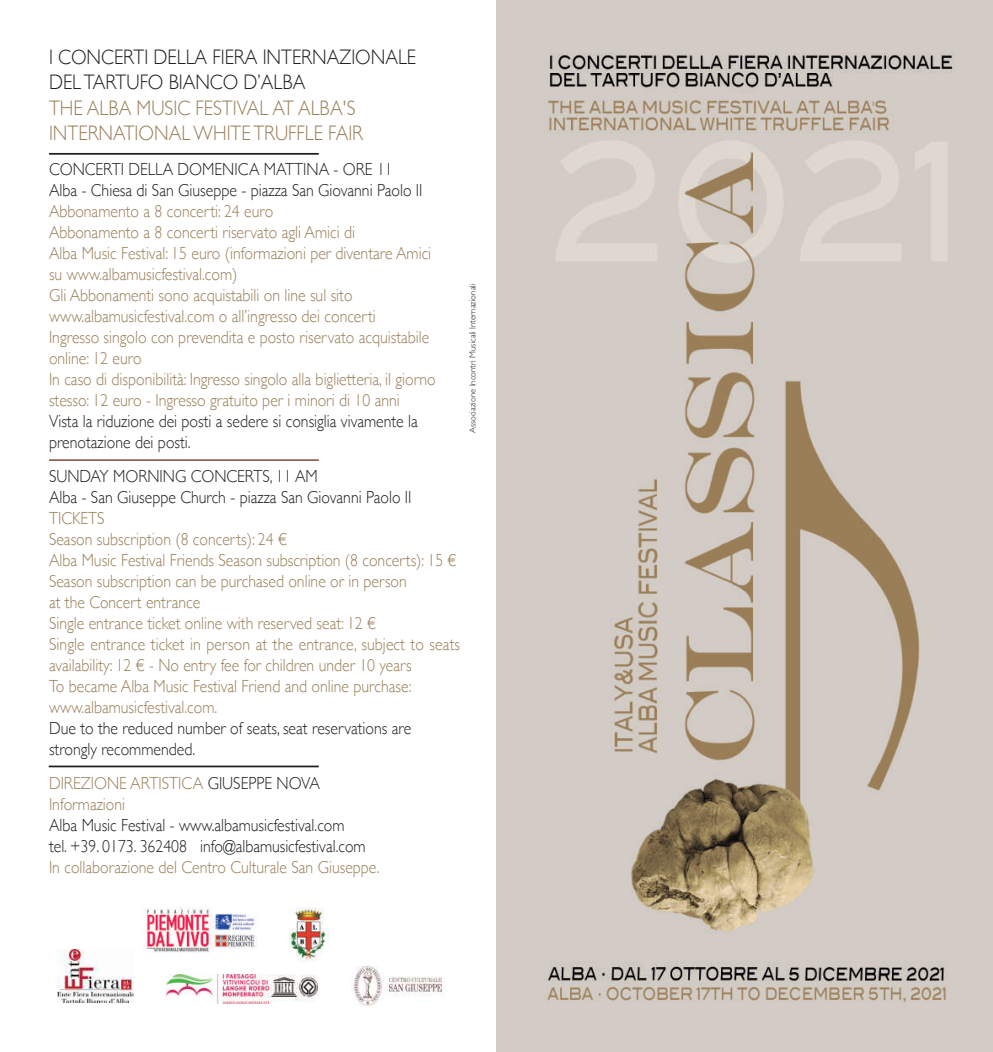
<style>
.page{position:relative;width:993px;height:1052px;background:#fff}
.page>*{position:absolute;margin:0;border:0;box-sizing:border-box;transform-origin:0 0}
.t1{font:300 21px/25.2px "Gill Sans";color:#997e58;scale:.9 1}
.t2{font:300 21px/25.2px "Gill Sans";color:#231f20;scale:.9 1}
.t3{font:300 17.5px/21px "Gill Sans";color:#997e58;scale:.9 1}
.t4{font:300 17.5px/21px "Gill Sans";color:#231f20;scale:.9 1}
.t5{font:300 8.75px "Gill Sans";color:#231f20}
.s1{color:#231f20}
</style>
<div class="page">
<img style="left:167px;top:974px;width:150px;height:29px">
<img style="left:143px;top:908px;width:114px;height:44px">
<img style="left:496px;top:0;width:496px;height:1051px">
<div style="left:57px;top:949px;width:97px;height:64px;background:#fff"></div>
<img style="left:57px;top:949px;width:76px;height:53px">
<img style="left:289px;top:908px;width:40px;height:53px">
<img style="left:353px;top:967px;width:55px;height:38px">
<img style="left:383px;top:977px;width:61px;height:25px">
<hr style="left:49px;top:153px;width:269px;height:2px;background:#231f20">
<hr style="left:49px;top:765px;width:269px;height:2px;background:#231f20">
<hr style="left:49px;top:459px;width:269px;height:2px;background:#8f6259">
<p class="t2" style="left:49px;top:45px;width:409px">I CONCERTI DELLA FIERA INTERNAZIONALE<br>DEL TARTUFO BIANCO D’ALBA</p>
<p class="t1" style="left:49px;top:95px;width:350px">THE ALBA MUSIC FESTIVAL AT ALBA'S<br>INTERNATIONAL WHITE TRUFFLE FAIR</p>
<p class="t4" style="left:49px;top:159px;width:416px">CONCERTI DELLA DOMENICA MATTINA - ORE 11<br>Alba - Chiesa di San Giuseppe - piazza San Giovanni Paolo II</p>
<p class="t3" style="left:49px;top:201px;width:431px">Abbonamento a 8 concerti: 24 euro<br>Abbonamento a 8 concerti riservato agli Amici di<br>Alba Music Festival: 15 euro (informazioni per diventare Amici su www.albamusicfestival.com)<br>Gli Abbonamenti sono acquistabili on line sul sito www.albamusicfestival.com o all’ingresso dei concerti<br>Ingresso singolo con prevendita e posto riservato acquistabile online: 12 euro<br>In caso di disponibilità: Ingresso singolo alla biglietteria, il giorno stesso: 12 euro - Ingresso gratuito per i minori di 10 anni</p>
<p class="t4" style="left:49px;top:411px;width:411px">Vista la riduzione dei posti a sedere si consiglia vivamente la prenotazione dei posti.</p>
<p class="t4" style="left:49px;top:465px;width:404px">SUNDAY MORNING CONCERTS, 11 AM<br>Alba - San Giuseppe Church - piazza San Giovanni Paolo II</p>
<p class="t3" style="left:49px;top:507px;width:458px">TICKETS<br>Season subscription (8 concerts): 24 €<br>Alba Music Festival Friends Season subscription (8 concerts): 15 € Season subscription can be purchased online or in person<br>at the Concert entrance<br>Single entrance ticket online with reserved seat: 12 €<br>Single entrance ticket in person at the entrance, subject to seats availability: 12 € - No entry fee for children under 10 years<br>To became Alba Music Festival Friend and online purchase: www.albamusicfestival.com.</p>
<p class="t4" style="left:49px;top:717px;width:404px">Due to the reduced number of seats, seat reservations are strongly recommended.</p>
<p class="t3" style="left:49px;top:772px;width:302px">DIREZIONE ARTISTICA <span class="s1">GIUSEPPE NOVA<br></span>Informazioni</p>
<p class="t4" style="left:49px;top:814px;width:353px">Alba Music Festival - www.albamusicfestival.com tel. +39. 0173. 362408 info@albamusicfestival.com</p>
<p class="t3" style="left:49px;top:856px;width:369px">In collaborazione del Centro Culturale San Giuseppe.</p>
<p class="t5" style="left:467px;top:433px;width:151px;rotate:-90deg">Associazione Incontri Musicali Internazionali</p>
</div>
